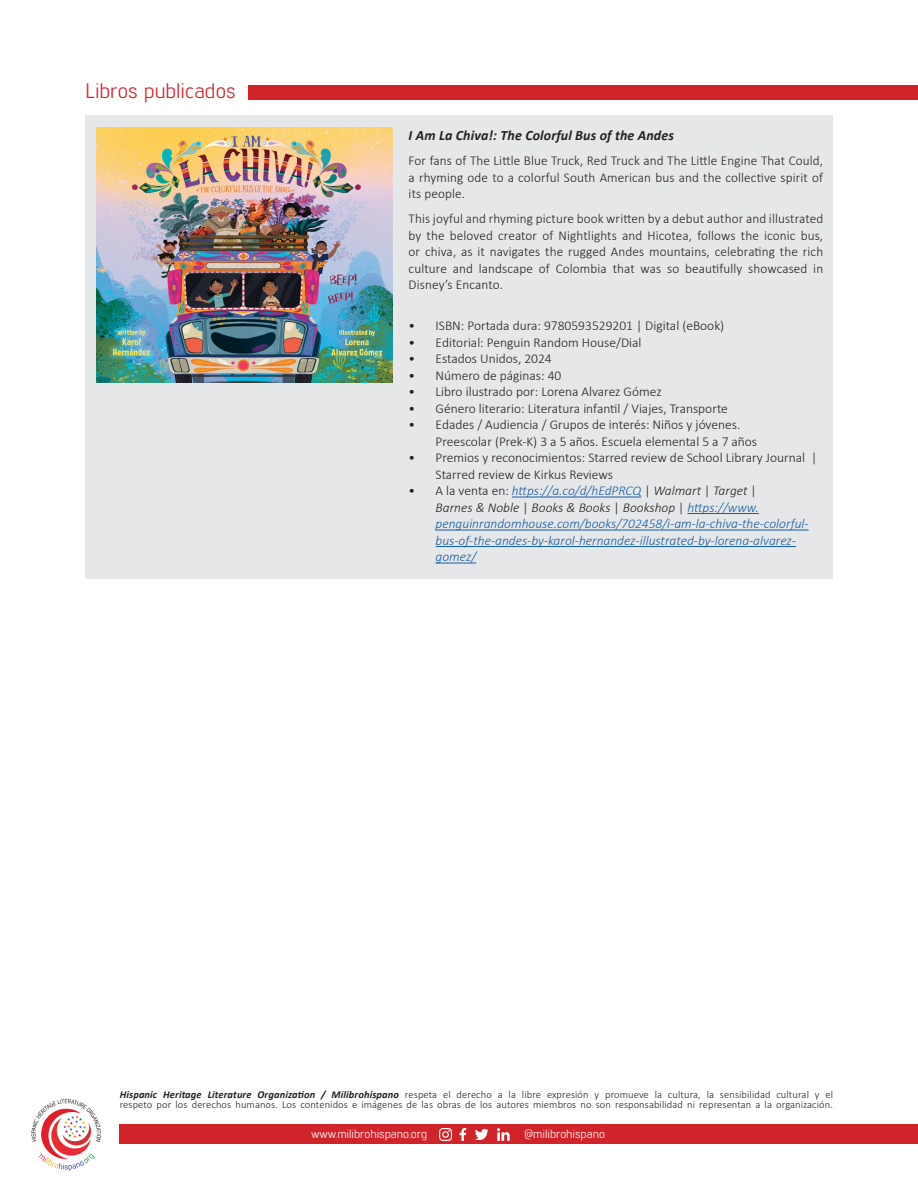
<style>
.page{position:relative;width:918px;height:1188px;background:#fff}
.page>*{position:absolute;margin:0;border:0;box-sizing:border-box;transform-origin:0 0}
.t1{font:21px "Lintel";color:#d1232a}
.t2{font:italic 700 14.25px "Calibri";letter-spacing:.01em;color:#231f20}
.t3{font:300 13.5px/16.5px "Calibri";color:#231f20;text-align:justify}
.t4{font:italic 300 13.5px/16.5px "Calibri";color:#175d9e}
.t5{font:12px "Lintel";color:#fff}
.t6{font:300 10.5px/10.5px "Calibri";letter-spacing:.01em;color:#231f20}
.s1{font-style:normal;color:#231f20}
.s2{color:#231f20}
.s3{font-weight:700;font-style:italic}
</style>
<div class="page">
<div style="left:120px;top:1124px;width:798px;height:20px;background:#d1232a"></div>
<img style="left:30px;top:1098px;width:74px;height:73px;border-radius:37px">
<svg style="left:439px;top:1128px;width:13px;height:13px"></svg>
<svg style="left:475px;top:1129px;width:14px;height:11px"></svg>
<svg style="left:459px;top:1128px;width:7px;height:13px"></svg>
<svg style="left:497px;top:1128px;width:13px;height:13px"></svg>
<div style="left:248px;top:85px;width:670px;height:15px;background:#d1232a"></div>
<div style="left:85px;top:115px;width:748px;height:463px;background:#e6e7e9"></div>
<hr style="left:512px;top:497px;width:129px;height:1px;background:#175d9e">
<hr style="left:687px;top:513px;width:72px;height:1px;background:#175d9e">
<hr style="left:436px;top:530px;width:373px;height:1px;background:#175d9e">
<hr style="left:436px;top:546px;width:360px;height:1px;background:#175d9e">
<hr style="left:436px;top:563px;width:40px;height:1px;background:#175d9e">
<img style="left:97px;top:127px;width:295px;height:255px">
<p class="t1" style="left:85px;top:76px;width:152px">Libros publicados</p>
<p class="t2" style="left:409px;top:125px;width:267px">I Am La Chiva!: The Colorful Bus of the Andes</p>
<p class="t3" style="left:409px;top:152px;width:416px">For fans of The Little Blue Truck, Red Truck and The Little Engine That Could, a rhyming ode to a colorful South American bus and the collective spirit of its people.</p>
<p class="t3" style="left:409px;top:210px;width:416px">This joyful and rhyming picture book written by a debut author and illustrated by the beloved creator of Nightlights and Hicotea, follows the iconic bus, or chiva, as it navigates the rugged Andes mountains, celebrating the rich culture and landscape of Colombia that was so beautifully showcased in Disney’s Encanto.</p>
<p class="t3" style="left:409px;top:317px;width:317px">• ISBN: Portada dura: 9780593529201 | Digital (eBook)</p>
<p class="t3" style="left:409px;top:334px;width:235px">• Editorial: Penguin Random House/Dial</p>
<p class="t3" style="left:409px;top:350px;width:145px">• Estados Unidos, 2024</p>
<p class="t3" style="left:409px;top:367px;width:154px">• Número de páginas: 40</p>
<p class="t3" style="left:409px;top:383px;width:255px">• Libro ilustrado por: Lorena Alvarez Gómez</p>
<p class="t3" style="left:409px;top:400px;width:321px">• Género literario: Literatura infantil / Viajes, Transporte</p>
<p class="t3" style="left:436px;top:416px;width:323px;text-indent:-27px">• Edades / Audiencia / Grupos de interés: Niños y jóvenes.<br>Preescolar (Prek-K) 3 a 5 años. Escuela elemental 5 a 7 años</p>
<p class="t3" style="left:436px;top:449px;width:383px;text-indent:-27px">• Premios y reconocimientos: Starred review de School Library Journal |<br>Starred review de Kirkus Reviews</p>
<p class="t4" style="left:436px;top:482px;width:375px;text-indent:-27px"><span class="s1">• A la venta en:</span> https://a.co/d/hEdPRCQ <span class="s1">|</span> <span class="s2">Walmart</span> <span class="s1">|</span> <span class="s2">Target</span> <span class="s1">|<br></span><span class="s2">Barnes &amp; Noble</span> <span class="s1">|</span> <span class="s2">Books &amp; Books</span> <span class="s1">|</span> <span class="s2">Bookshop</span> <span class="s1">|</span> https://www. penguinrandomhouse.com/books/702458/i-am-la-chiva-the-colorful&shy;bus-of-the-andes-by-karol-hernandez-illustrated-by-lorena-alvarez&shy;gomez/</p>
<p class="t6" style="left:120px;top:1089px;width:715px"><span class="s3">Hispanic Heritage Literature Organization / Milibrohispano</span> respeta el derecho a la libre expresión y promueve la cultura, la sensibilidad cultural y el respeto por los derechos humanos. Los contenidos e imágenes de las obras de los autores miembros no son responsabilidad ni representan a la organización.</p>
<p class="t5" style="left:311px;top:1126px;width:118px">www.milibrohispano.org</p>
<p class="t5" style="left:524px;top:1126px;width:82px">@milibrohispano</p>
</div>
